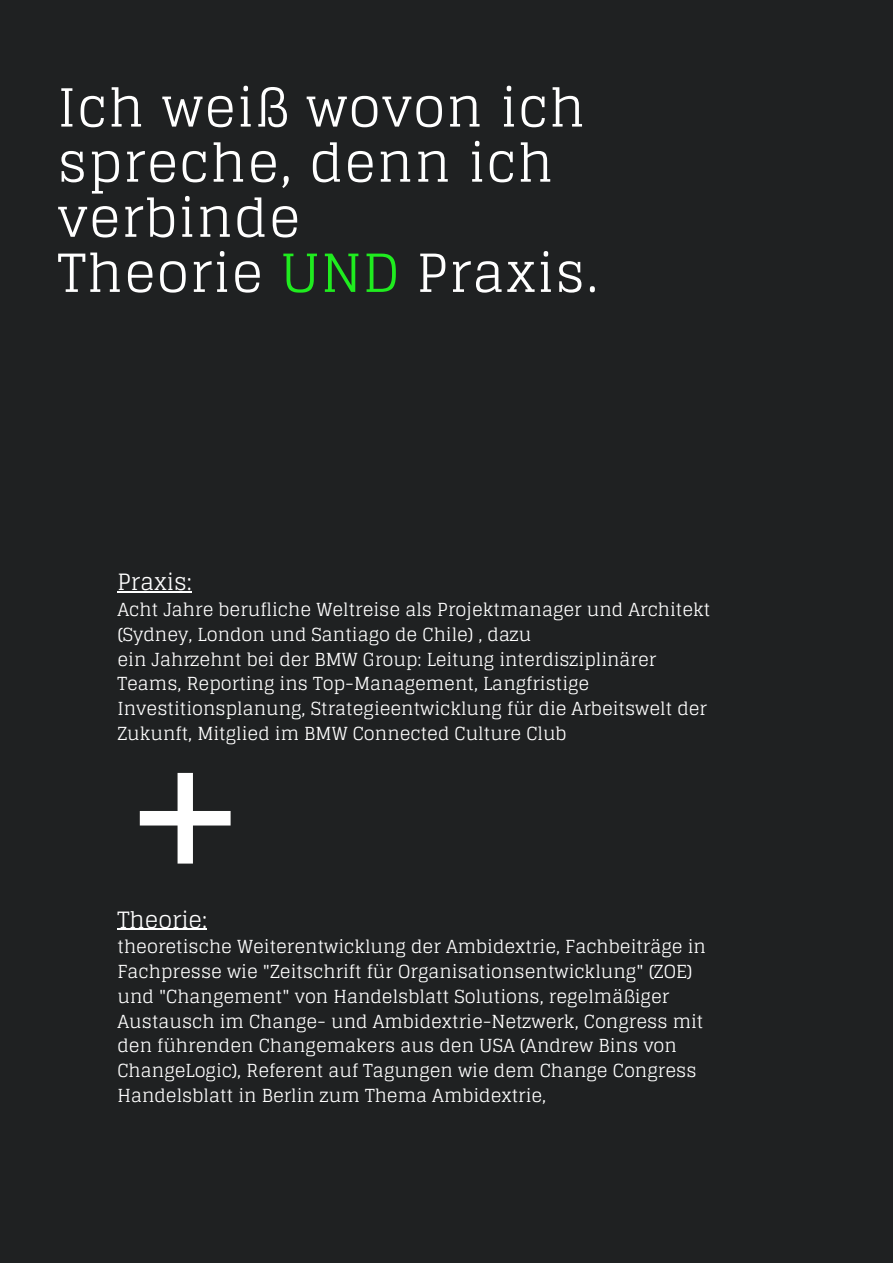
<style>
.page{position:relative;width:893px;height:1264px;background:#fff}
.page>*{position:absolute;margin:0;border:0;box-sizing:border-box;transform-origin:0 0}
.t1{font:215.85px "Canva Sans";color:#fff}
.t2{font:52.5px/55.1px "Glegoo";letter-spacing:.025em;color:#fff}
.t3{font:22.5px "Glegoo";color:#fff}
.t4{font:18px/24.8px "Glegoo";color:#fff}
.s1{color:#1fec1f}
</style>
<div class="page">
<div style="left:0;top:0;width:892px;height:1262px;background:#1f2122"></div>
<hr style="left:117px;top:591px;width:75px;height:1px;background:#fff">
<hr style="left:117px;top:928px;width:90px;height:1px;background:#fff">
<h2 class="t2" style="left:58px;top:81px;width:542px">Ich weiß wovon ich spreche, denn ich verbinde<br>Theorie <span class="s1">UND</span> Praxis.</h2>
<p class="t3" style="left:117px;top:569px;width:76px">Praxis:</p>
<p class="t4" style="left:117px;top:597px;width:594px">Acht Jahre berufliche Weltreise als Projektmanager und Architekt (Sydney, London und Santiago de Chile) , dazu<br>ein Jahrzehnt bei der BMW Group: Leitung interdisziplinärer Teams, Reporting ins Top-Management, Langfristige Investitionsplanung, Strategieentwicklung für die Arbeitswelt der Zukunft, Mitglied im BMW Connected Culture Club</p>
<h1 class="t1" style="left:129px;top:689px;width:114px">+</h1>
<p class="t3" style="left:117px;top:906px;width:91px">Theorie:</p>
<p class="t4" style="left:117px;top:934px;width:590px">theoretische Weiterentwicklung der Ambidextrie, Fachbeiträge in Fachpresse wie "Zeitschrift für Organisationsentwicklung" (ZOE) und "Changement" von Handelsblatt Solutions, regelmäßiger Austausch im Change- und Ambidextrie-Netzwerk, Congress mit den führenden Changemakers aus den USA (Andrew Bins von ChangeLogic), Referent auf Tagungen wie dem Change Congress Handelsblatt in Berlin zum Thema Ambidextrie,</p>
</div>
